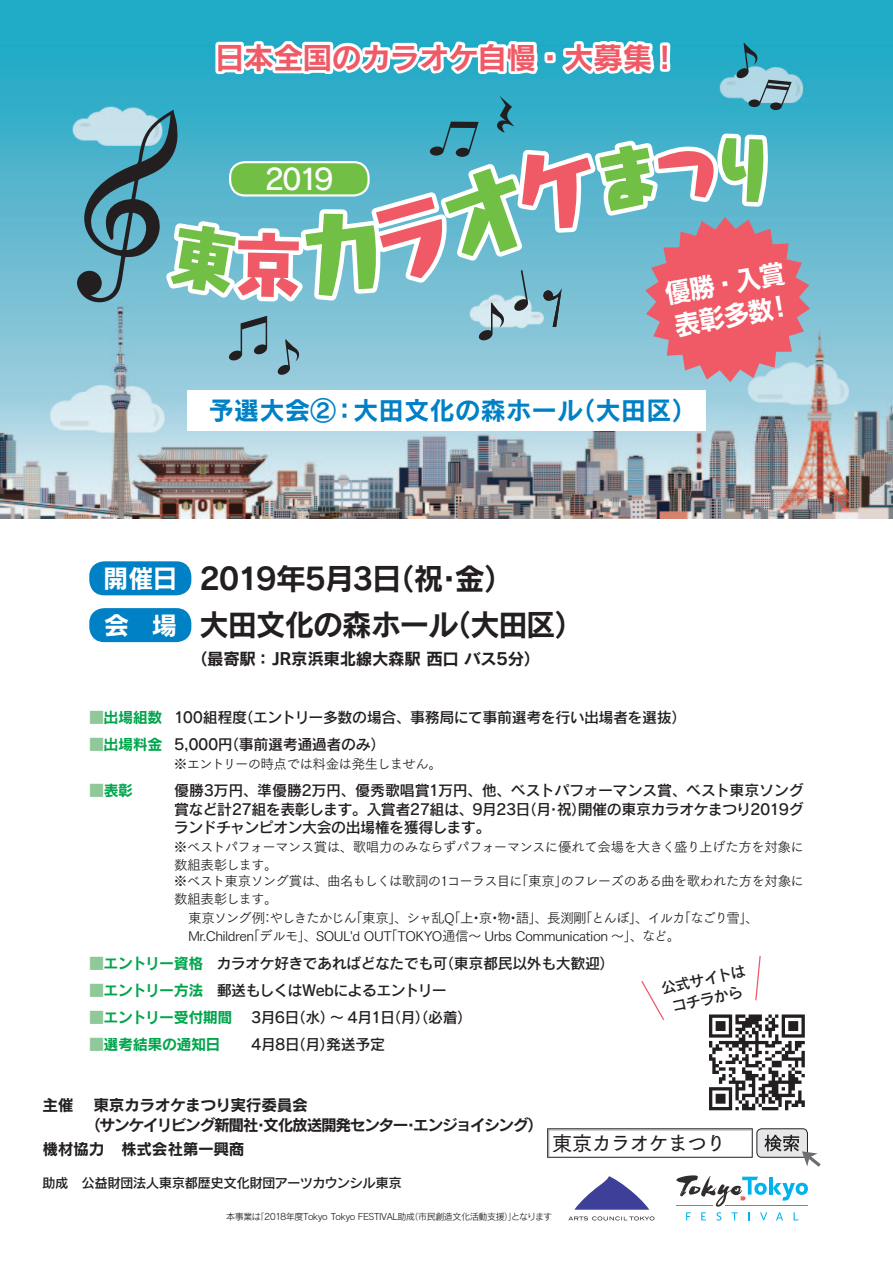
<style>
.page{position:relative;width:893px;height:1263px;background:#fff}
.page>*{position:absolute;margin:0;border:0;box-sizing:border-box;transform-origin:0 0}
.t1{font:30px "Rodin Pro B";letter-spacing:-.04em;color:#231f20}
.t2{font:30px "Rodin Pro B";letter-spacing:-.025em;color:#f05a67}
.t3{font:28.5px "Rodin Pro DB";color:#fff}
.t4{font:27px/32.8px "Rodin Pro B";color:#fff;text-align:right}
.t5{font:25.5px "Rodin Pro B";color:#0080c5}
.t6{font:25.5px "Rodin Pro B";color:#fff}
.t7{font:20.25px "Tsuku Go Pro D";letter-spacing:-.05em;color:#231f20}
.t8{font:16.5px "Rodin Pro B";letter-spacing:-.02em;color:#231f20}
.t9{font:15.75px "Rodin Pro B";letter-spacing:-.085em;color:#231f20}
.t10{font:15.75px "Rodin Pro B";letter-spacing:-.025em;color:#231f20}
.t11{font:15.75px "Rodin Pro B";letter-spacing:-.055em;color:#231f20}
.t12{font:15.75px "Rodin Pro B";letter-spacing:-.02em;color:#231f20}
.t13{font:15px/19.5px "Rodin Pro DB";letter-spacing:-.03em;color:#231f20;text-align:center}
.t14{font:15px "Rodin Pro B";letter-spacing:-.03em;color:#00a54c}
.t15{font:15px "Rodin Pro DB";letter-spacing:-.05em;color:#231f20}
.t16{font:15px "Rodin Pro B";letter-spacing:-.06em;color:#00a54c}
.t17{font:13.5px "Tsuku Go Pro R";letter-spacing:-.045em;color:#231f20}
.t18{font:13.5px/17.7px "Tsuku Go Pro R";letter-spacing:-.065em;color:#231f20}
.t19{font:13.5px "Rodin Pro DB";letter-spacing:-.04em;color:#231f20}
.t20{font:13.5px "Tsuku Go Pro R";letter-spacing:-.08em;color:#231f20}
.t21{font:9px "Rodin Pro M";letter-spacing:-.04em;color:#231f20}
.s1{color:#8fc99a}
</style>
<div class="page">
<img style="left:0;top:0;width:893px;height:519px">
<hr style="left:769px;top:1177px;width:4px;height:17px;background:#00b3ee">
<svg style="left:773px;top:1183px;width:35px;height:17px"></svg>
<svg style="left:676px;top:1175px;width:91px;height:45px"></svg>
<svg style="left:776px;top:1212px;width:7px;height:8px"></svg>
<svg style="left:794px;top:1212px;width:5px;height:8px"></svg>
<hr style="left:676px;top:1205px;width:37px;height:1px;background:#00b3ee">
<hr style="left:725px;top:1205px;width:83px;height:1px;background:#00b3ee">
<div style="left:187px;top:391px;width:519px;height:40px;background:#fff"></div>
<div style="left:757px;top:1129px;width:50px;height:28px;background:#e6e7e9;border-radius:5px"></div>
<div style="left:756px;top:1128px;width:52px;height:30px;border:1px solid #231f20;border-radius:5px"></div>
<div style="left:547px;top:1128px;width:206px;height:30px;border:1px solid #231f20"></div>
<svg style="left:548px;top:1129px;width:204px;height:28px"></svg>
<svg style="left:764px;top:1134px;width:57px;height:33px"></svg>
<div style="left:89px;top:561px;width:102px;height:34px;background:#0080c5;border-radius:15px"></div>
<div style="left:89px;top:608px;width:102px;height:34px;background:#0080c5;border-radius:15px"></div>
<svg style="left:709px;top:1014px;width:96px;height:96px"></svg>
<svg style="left:574px;top:1176px;width:75px;height:34px"></svg>
<svg style="left:568px;top:1216px;width:86px;height:4px"></svg>
<svg style="left:641px;top:980px;width:24px;height:40px"></svg>
<svg style="left:755px;top:955px;width:6px;height:46px"></svg>
<svg style="left:77px;top:0;width:733px;height:382px;background:#77b7c8"></svg>
<h1 class="t2" style="left:215px;top:37px;width:467px">日本全国のカラオケ自慢・大募集!</h1>
<h2 class="t3" style="left:264px;top:160px;width:71px">2019</h2>
<h3 class="t4" style="left:661px;top:277px;width:126px;rotate:-10deg">優勝・入賞!</h3>
<h3 class="t4" style="left:671px;top:308px;width:102px;rotate:-10deg">表彰多数</h3>
<h3 class="t5" style="left:208px;top:394px;width:129px">予選大会②</h3>
<h3 class="t5" style="left:570px;top:394px;width:129px">（大田区(</h3>
<h3 class="t5" style="left:353px;top:394px;width:231px">大田文化の森ホール</h3>
<h3 class="t5" style="left:332px;top:394px;width:27px">：</h3>
<h3 class="t6" style="left:103px;top:561px;width:76px">開催日</h3>
<h3 class="t6" style="left:104px;top:608px;width:75px">会 場</h3>
<h1 class="t1" style="left:199px;top:558px;width:316px">2019年5月3 （日祝金(</h1>
<h1 class="t1" style="left:434px;top:558px;width:32px">・</h1>
<h1 class="t1" style="left:441px;top:605px;width:145px">（大田区(</h1>
<h1 class="t1" style="left:199px;top:605px;width:261px">大田文化の森ホール</h1>
<p class="t8" style="left:191px;top:648px;width:351px">（最寄駅：JR京浜東北線大森駅西口バス5分(</p>
<p class="t14" style="left:89px;top:707px;width:75px"><span class="s1">■</span>出場組数</p>
<p class="t14" style="left:89px;top:734px;width:75px"><span class="s1">■</span>出場料金</p>
<p class="t14" style="left:89px;top:780px;width:46px"><span class="s1">■</span>表彰</p>
<p class="t13" style="left:239px;top:707px;width:449px">（エントリー多数の場合、事務局にて事前選考を行い出場者を選抜(</p>
<p class="t13" style="left:174px;top:707px;width:75px">100組程度</p>
<p class="t13" style="left:174px;top:734px;width:213px">5,000 （円事前選考通過者のみ(</p>
<p class="t17" style="left:174px;top:752px;width:269px">※エントリーの時点では料金は発生しません。</p>
<p class="t13" style="left:174px;top:780px;width:631px">優勝3万円、準優勝2万円、優秀歌唱賞1万円、他、ベストパフォーマンス賞、ベスト東京ソング</p>
<p class="t13" style="left:174px;top:799px;width:631px">賞など計27組を表彰します。入賞者27組は、9月23 （日月祝開催の東京カラオケまつり2019グ</p>
<p class="t13" style="left:571px;top:799px;width:16px">）</p>
<p class="t13" style="left:546px;top:799px;width:16px">・</p>
<p class="t13" style="left:174px;top:817px;width:318px">ランドチャンピオン大会の出場権を獲得します。</p>
<p class="t17" style="left:174px;top:836px;width:632px">※ベストパフォーマンス賞は、歌唱力のみならずパフォーマンスに優れて会場を大きく盛り上げた方を対象に</p>
<p class="t17" style="left:174px;top:853px;width:105px">数組表彰します。</p>
<p class="t17" style="left:515px;top:870px;width:291px">「東京のフレーズのある曲を歌われた方を対象に</p>
<p class="t18" style="left:174px;top:871px;width:350px">※ベスト東京ソング賞は、曲名もしくは歌詞の1コーラス目に数組表彰します。</p>
<p class="t17" style="left:555px;top:870px;width:15px">」</p>
<p class="t17" style="left:349px;top:906px;width:107px">「東京」、シャ乱Q</p>
<p class="t17" style="left:447px;top:906px;width:141px">「上京物語」、長渕剛</p>
<p class="t17" style="left:579px;top:906px;width:108px">「とんぼ」、イルカ</p>
<p class="t17" style="left:677px;top:906px;width:83px">「なごり雪、「</p>
<p class="t20" style="left:188px;top:906px;width:170px">東京ソング例やしきたかじん</p>
<p class="t17" style="left:261px;top:906px;width:15px">：</p>
<p class="t17" style="left:469px;top:906px;width:52px">・・・</p>
<p class="t17" style="left:246px;top:925px;width:147px">「デルモ」、SOUL d' OUT</p>
<p class="t17" style="left:384px;top:925px;width:298px">「TOKYO通信～ Urbs Communication ～」、など。</p>
<p class="t17" style="left:188px;top:925px;width:68px">Mr.Children</p>
<p class="t16" style="left:89px;top:953px;width:116px"><span class="s1">■</span>エントリー資格</p>
<p class="t16" style="left:89px;top:980px;width:116px"><span class="s1">■</span>エントリー方法</p>
<p class="t13" style="left:217px;top:953px;width:233px">カラオケ好きであればどなたでも可</p>
<p class="t13" style="left:439px;top:953px;width:177px">（東京都民以外も大歓迎(</p>
<p class="t15" style="left:217px;top:980px;width:232px">郵送もしくはWebによるエントリー</p>
<p class="t14" style="left:89px;top:1007px;width:145px"><span class="s1">■</span>エントリー受付期間</p>
<p class="t14" style="left:89px;top:1035px;width:133px"><span class="s1">■</span>選考結果の通知日</p>
<p class="t13" style="left:251px;top:1007px;width:166px">3 月 6 （日水）～ 4 月 （日1 月</p>
<p class="t13" style="left:413px;top:1007px;width:60px">）（必着(</p>
<p class="t13" style="left:251px;top:1034px;width:135px">4月8 （日月発送予定</p>
<p class="t13" style="left:320px;top:1034px;width:16px">）</p>
<p class="t11" style="left:42px;top:1095px;width:33px">主催</p>
<p class="t10" style="left:93px;top:1095px;width:216px">東京カラオケまつり実行委員会</p>
<p class="t13" style="left:659px;top:978px;width:88px;rotate:-12deg">公式サイトはコチラから</p>
<p class="t9" style="left:85px;top:1114px;width:459px">（サンケイリビング新聞社文化放送開発センターエンジョイシング(</p>
<p class="t11" style="left:253px;top:1114px;width:17px">・</p>
<p class="t11" style="left:403px;top:1114px;width:17px">・</p>
<p class="t11" style="left:42px;top:1138px;width:64px">機材協力</p>
<p class="t12" style="left:121px;top:1138px;width:125px">株式会社第一興商</p>
<p class="t19" style="left:42px;top:1173px;width:361px">助成　公益財団法人東京都歴史文化財団アーツカウンシル東京</p>
<h3 class="t7" style="left:552px;top:1126px;width:175px">東京カラオケまつり</h3>
<p class="t21" style="left:410px;top:1210px;width:109px">（市民創造文化活動支援）」</p>
<p class="t21" style="left:226px;top:1210px;width:36px">本事業は</p>
<p class="t21" style="left:256px;top:1210px;width:161px">「2018年度Tokyo Tokyo FESTIVAL助成</p>
<p class="t21" style="left:511px;top:1210px;width:43px">となります</p>
</div>
